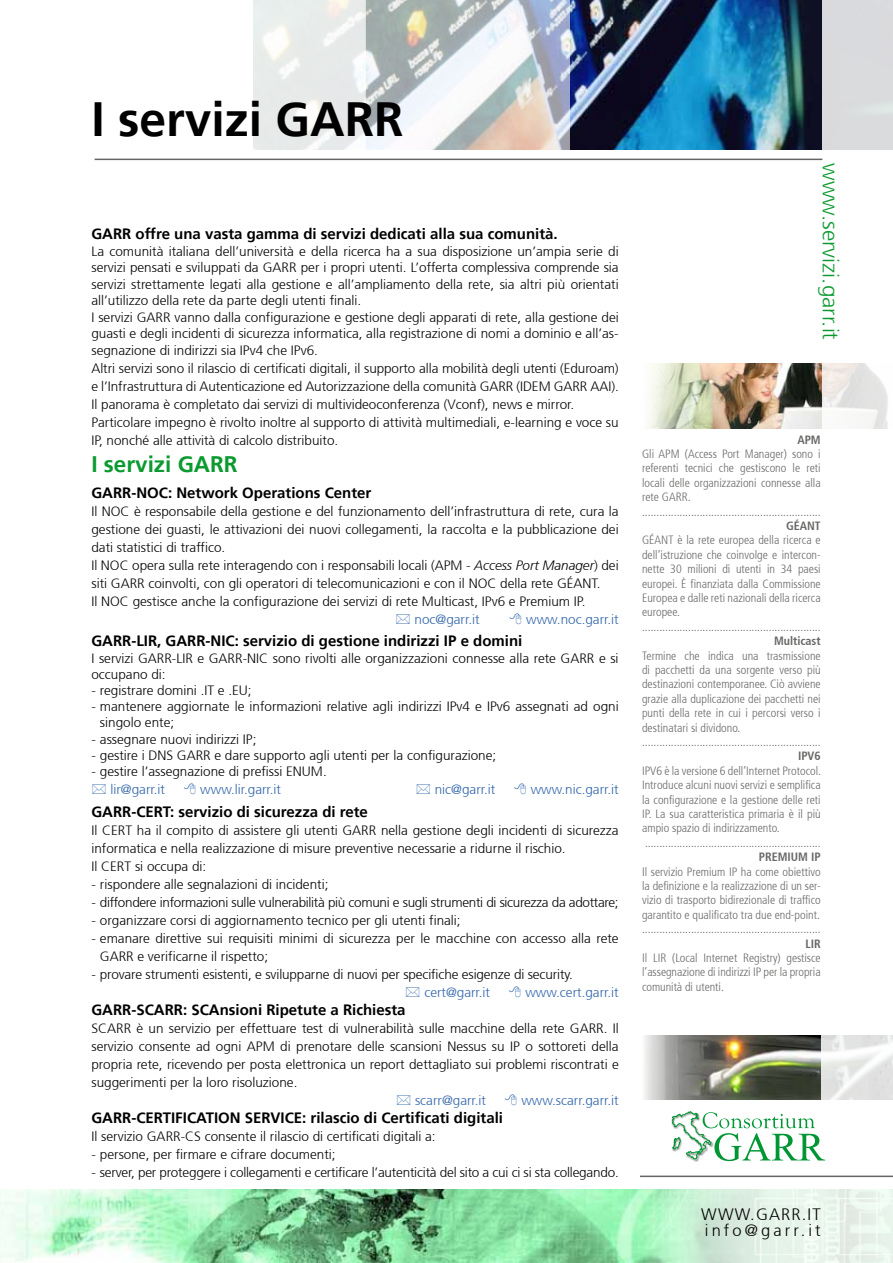
<style>
.page{position:relative;width:893px;height:1263px;background:#fff}
.page>*{position:absolute;margin:0;border:0;box-sizing:border-box;transform-origin:0 0}
.t1{font:700 48px "Frutiger 65";color:#000}
.t2{font:300 22.5px "Frutiger 45";color:#0b9a2f}
.t3{font:700 22.5px "Frutiger 65";color:#0b9a2f}
.t4{font:300 16.5px/16.5px "Frutiger 45";letter-spacing:.19em;color:#000}
.t5{font:700 15px "Frutiger 65";color:#000}
.t6{font:300 13.5px/18px "Frutiger 45";color:#000}
.t7{font:300 13.5px "Frutiger 45";color:#2e63a9}
.t8{font:300 13.5px "Frutiger 45";letter-spacing:-.025em;color:#000}
.t9{font:300 condensed 12px/14.4px "Frutiger 47";color:#666665}
.t10{font:700 condensed 12px "Frutiger 67";color:#666665}
.s1{font-family:"Frutiger 46";font-style:italic}
</style>
<div class="page">
<hr style="left:95px;top:159px;width:727px;height:1px;background:#666665">
<img style="left:647px;top:364px;width:175px;height:64px">
<img style="left:644px;top:1035px;width:177px;height:64px">
<hr style="left:640px;top:1175px;width:253px;height:2px;background:#666665">
<img style="left:570px;top:0;width:253px;height:150px">
<svg style="left:253px;top:0;width:113px;height:150px"></svg>
<svg style="left:366px;top:0;width:204px;height:150px"></svg>
<div style="left:823px;top:0;width:70px;height:156px;background:#dadadd"></div>
<img style="left:0;top:1189px;width:640px;height:74px">
<svg style="left:821px;top:1035px;width:72px;height:65px;fill:#e3e4e3"></svg>
<svg style="left:822px;top:363px;width:66px;height:66px"></svg>
<svg style="left:640px;top:1189px;width:253px;height:74px;background:#d8f1df"></svg>
<svg style="left:671px;top:1111px;width:154px;height:50px"></svg>
<h1 class="t1" style="left:91px;top:91px;width:314px">I servizi GARR</h1>
<p class="t5" style="left:91px;top:225px;width:468px">GARR offre una vasta gamma di servizi dedicati alla sua comunità.</p>
<p class="t6" style="left:91px;top:243px;width:529px;line-height:16.5px">La comunità italiana dell’università e della ricerca ha a sua disposizione un’ampia serie di servizi pensati e sviluppati da GARR per i propri utenti. L’offerta complessiva comprende sia servizi strettamente legati alla gestione e all’ampliamento della rete, sia altri più orientati all’utilizzo della rete da parte degli utenti finali.<br>I servizi GARR vanno dalla configurazione e gestione degli apparati di rete, alla gestione dei guasti e degli incidenti di sicurezza informatica, alla registrazione di nomi a dominio e all’as&shy;segnazione di indirizzi sia IPv4 che IPv6.</p>
<p class="t6" style="left:91px;top:359px;width:529px">Altri servizi sono il rilascio di certificati digitali, il supporto alla mobilità degli utenti (Eduroam) e l’Infrastruttura di Autenticazione ed Autorizzazione della comunità GARR (IDEM GARR AAI).<br>Il panorama è completato dai servizi di multivideoconferenza (Vconf), news e mirror.<br>Particolare impegno è rivolto inoltre al supporto di attività multimediali, e-learning e voce su IP, nonché alle attività di calcolo distribuito.</p>
<h2 class="t3" style="left:91px;top:451px;width:148px">I servizi GARR</h2>
<p class="t5" style="left:91px;top:484px;width:282px">GARR-NOC: Network Operations Center</p>
<p class="t6" style="left:91px;top:503px;width:529px">Il NOC è responsabile della gestione e del funzionamento dell’infrastruttura di rete, cura la gestione dei guasti, le attivazioni dei nuovi collegamenti, la raccolta e la pubblicazione dei dati statistici di traffico.<br>Il NOC opera sulla rete interagendo con i responsabili locali (APM - <span class="s1">Access Port Manager</span>) dei siti GARR coinvolti, con gli operatori di telecomunicazioni e con il NOC della rete GÉANT.<br>Il NOC gestisce anche la configurazione dei servizi di rete Multicast, IPv6 e Premium IP.</p>
<p class="t7" style="left:414px;top:612px;width:67px">noc@garr.it</p>
<p class="t7" style="left:526px;top:612px;width:94px">www.noc.garr.it</p>
<p class="t5" style="left:91px;top:632px;width:432px">GARR-LIR, GARR-NIC: servizio di gestione indirizzi IP e domini</p>
<p class="t6" style="left:91px;top:650px;width:529px;line-height:16.2px">I servizi GARR-LIR e GARR-NIC sono rivolti alle organizzazioni connesse alla rete GARR e si occupano di:</p>
<p class="t6" style="left:91px;top:681px;width:162px">- registrare domini .IT e .EU;</p>
<p class="t6" style="left:100px;top:699px;width:520px;line-height:16.2px;text-indent:-9px">- mantenere aggiornate le informazioni relative agli indirizzi IPv4 e IPv6 assegnati ad ogni singolo ente;</p>
<p class="t6" style="left:91px;top:730px;width:167px">- assegnare nuovi indirizzi IP;</p>
<p class="t6" style="left:91px;top:746px;width:406px">- gestire i DNS GARR e dare supporto agli utenti per la configurazione;</p>
<p class="t6" style="left:91px;top:762px;width:237px">- gestire l’assegnazione di prefissi ENUM.</p>
<p class="t7" style="left:110px;top:782px;width:56px">lir@garr.it</p>
<p class="t7" style="left:200px;top:782px;width:82px">www.lir.garr.it</p>
<p class="t7" style="left:435px;top:782px;width:62px">nic@garr.it</p>
<p class="t7" style="left:531px;top:782px;width:90px">www.nic.garr.it</p>
<p class="t5" style="left:91px;top:802px;width:278px">GARR-CERT: servizio di sicurezza di rete</p>
<p class="t6" style="left:91px;top:821px;width:529px">Il CERT ha il compito di assistere gli utenti GARR nella gestione degli incidenti di sicurezza informatica e nella realizzazione di misure preventive necessarie a ridurne il rischio.<br>Il CERT si occupa di:</p>
<p class="t6" style="left:91px;top:875px;width:239px">- rispondere alle segnalazioni di incidenti;</p>
<p class="t8" style="left:91px;top:894px;width:529px">- diffondere informazioni sulle vulnerabilità più comuni e sugli strumenti di sicurezza da adottare;</p>
<p class="t6" style="left:91px;top:911px;width:371px">- organizzare corsi di aggiornamento tecnico per gli utenti finali;</p>
<p class="t6" style="left:100px;top:929px;width:520px;text-indent:-9px">- emanare direttive sui requisiti minimi di sicurezza per le macchine con accesso alla rete<br>GARR e verificarne il rispetto;</p>
<p class="t6" style="left:91px;top:965px;width:483px">- provare strumenti esistenti, e svilupparne di nuovi per specifiche esigenze di security.</p>
<p class="t7" style="left:424px;top:984px;width:67px">cert@garr.it</p>
<p class="t7" style="left:525px;top:984px;width:95px">www.cert.garr.it</p>
<p class="t5" style="left:91px;top:1000px;width:316px">GARR-SCARR: SCAnsioni Ripetute a Richiesta</p>
<p class="t6" style="left:91px;top:1019px;width:529px;text-align:justify">SCARR è un servizio per effettuare test di vulnerabilità sulle macchine della rete GARR. Il servizio consente ad ogni APM di prenotare delle scansioni Nessus su IP o sottoreti della propria rete, ricevendo per posta elettronica un report dettagliato sui problemi riscontrati e suggerimenti per la loro risoluzione.</p>
<p class="t7" style="left:415px;top:1092px;width:73px">scarr@garr.it</p>
<p class="t7" style="left:521px;top:1092px;width:99px">www.scarr.garr.it</p>
<p class="t5" style="left:91px;top:1108px;width:413px">GARR-CERTIFICATION SERVICE: rilascio di Certificati digitali</p>
<p class="t6" style="left:91px;top:1127px;width:346px">Il servizio GARR-CS consente il rilascio di certificati digitali a:</p>
<p class="t6" style="left:91px;top:1145px;width:246px">- persone, per firmare e cifrare documenti;</p>
<p class="t6" style="left:91px;top:1163px;width:529px">- server, per proteggere i collegamenti e certificare l’autenticità del sito a cui ci si sta collegando.</p>
<h2 class="t2" style="left:843px;top:163px;width:178px;rotate:90deg">www.servizi.garr.it</h2>
<p class="t10" style="left:797px;top:432px;width:25px">APM</p>
<p class="t9" style="left:642px;top:447px;width:180px">Gli APM (Access Port Manager) sono i referenti tecnici che gestiscono le reti locali delle organizzazioni connesse alla rete GARR. ..............................................................</p>
<p class="t10" style="left:786px;top:519px;width:36px">GÉANT</p>
<p class="t9" style="left:642px;top:533px;width:180px">GÉANT è la rete europea della ricerca e dell’istruzione che coinvolge e intercon&shy;nette 30 milioni di utenti in 34 paesi europei. È finanziata dalla Commissione Europea e dalle reti nazionali della ricerca europee. ..............................................................</p>
<p class="t10" style="left:774px;top:634px;width:48px">Multicast</p>
<p class="t9" style="left:642px;top:648px;width:180px">Termine che indica una trasmissione di pacchetti da una sorgente verso più destinazioni contemporanee. Ciò avviene grazie alla duplicazione dei pacchetti nei punti della rete in cui i percorsi verso i destinatari si dividono. ..............................................................</p>
<p class="t10" style="left:798px;top:749px;width:24px">IPV6</p>
<p class="t9" style="left:642px;top:764px;width:181px">IPV6 è la versione 6 dell’Internet Protocol.<br>Introduce alcuni nuovi servizi e semplifica la configurazione e la gestione delle reti IP. La sua caratteristica primaria è il più ampio spazio di indirizzamento. .............................................................</p>
<p class="t10" style="left:759px;top:850px;width:63px">PREMIUM IP</p>
<p class="t9" style="left:642px;top:864px;width:180px;text-align:justify">Il servizio Premium IP ha come obiettivo la definizione e la realizzazione di un ser&shy;vizio di trasporto bidirezionale di traffico garantito e qualificato tra due end-point. ..............................................................</p>
<p class="t10" style="left:805px;top:936px;width:17px">LIR</p>
<p class="t9" style="left:642px;top:951px;width:180px;text-align:justify">Il LIR (Local Internet Registry) gestisce l’assegnazione di indirizzi IP per la propria comunità di utenti.</p>
<p class="t4" style="left:701px;top:1206px;width:121px">WWW.GARR.IT info@garr.it</p>
</div>
